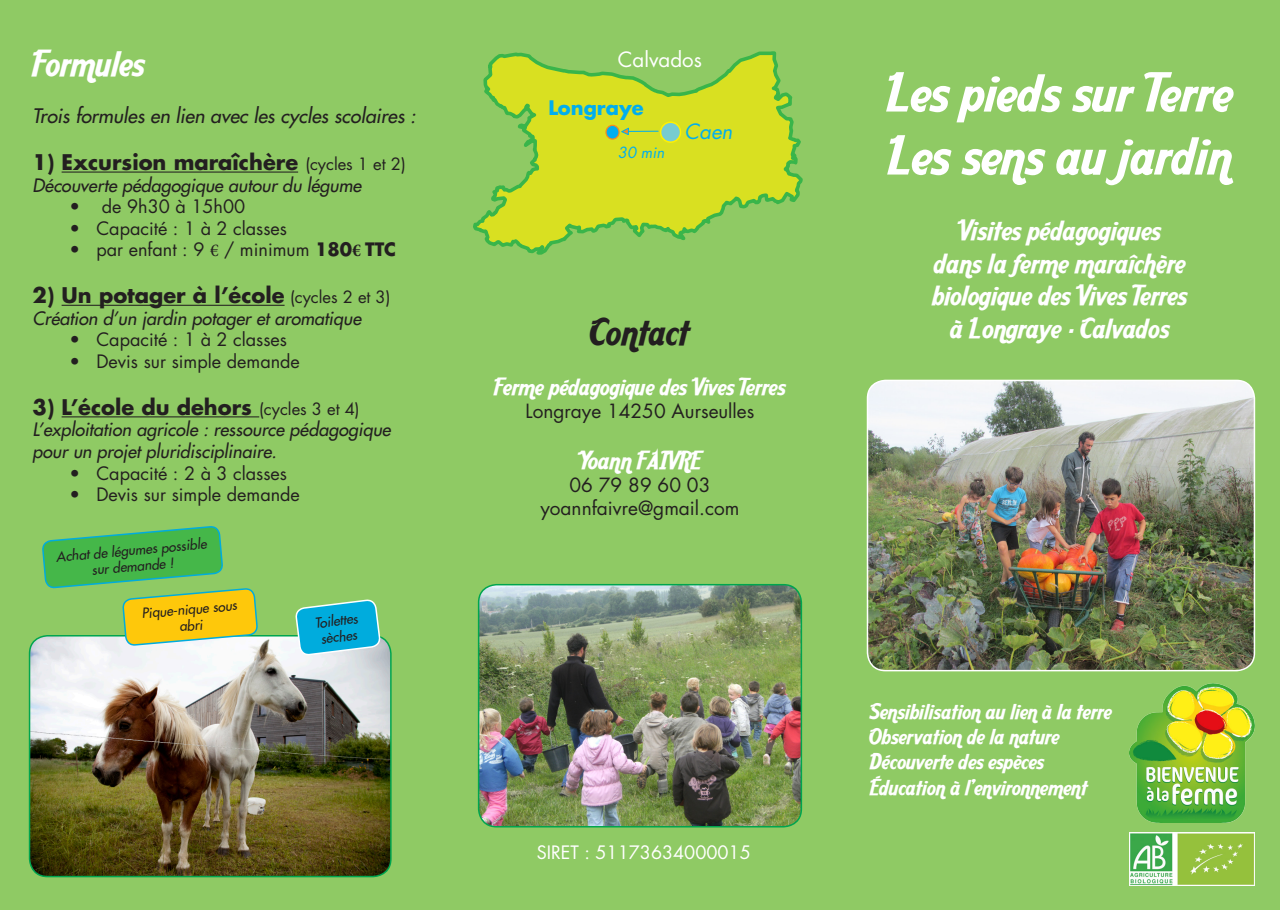
<style>
.page{position:relative;width:1280px;height:910px;background:#8fca64}
.page>*{position:absolute;margin:0;border:0;box-sizing:border-box;transform-origin:0 0}
.t1{font:52.5px "Aardvark Cafe";color:#fff}
.t2{font:36px "Aardvark Cafe";color:#231f20}
.t3{font:34.5px "Aardvark Cafe";color:#fff}
.t4{font:27px "Aardvark Cafe";color:#fff}
.t5{font:24px "Aardvark Cafe";color:#fff}
.t6{font:22.8px "Aardvark Cafe";color:#fff}
.t7{font:21px "Aardvark Cafe";color:#fff}
.t8{font:700 21px "Futura";color:#231f20}
.t9{font:20.55px "Futura";color:#fff}
.t10{font:italic 20.55px "Futura";color:#00aeef}
.t11{font:italic 19.5px "Futura";color:#231f20}
.t12{font:700 19.5px "Futura";color:#00aeef}
.t13{font:19.05px "Futura";color:#231f20}
.t14{font:italic 18px/21.6px "Futura";color:#231f20}
.t15{font:18px "Futura";color:#231f20}
.t16{font:18px "Futura";color:#fff}
.t17{font:italic 15px "Futura";color:#00aeef}
.t18{font:italic 13.5px/16.2px "Futura";color:#231f20;text-align:center}
.s1{font-weight:400;font-size:16.5px}
.s2{font-family:"Minion Pro"}
.s3{font-weight:700}
.s4{font-family:"Minion Pro";font-weight:700}
</style>
<div class="page">
<img style="left:867px;top:380px;width:387px;height:291px">
<div style="left:867px;top:380px;width:388px;height:291px;border:2px solid #fff;border-radius:18px"></div>
<hr style="left:62px;top:172px;width:236px;height:1px;background:#231f20">
<hr style="left:62px;top:305px;width:223px;height:1px;background:#231f20">
<hr style="left:62px;top:416px;width:197px;height:1px;background:#231f20">
<img style="left:479px;top:585px;width:322px;height:242px">
<div style="left:478px;top:584px;width:324px;height:243px;border:2px solid #00a54f;border-radius:18px"></div>
<img style="left:30px;top:636px;width:361px;height:241px">
<div style="left:29px;top:635px;width:363px;height:242px;border:2px solid #00a54f;border-radius:18px"></div>
<svg style="left:295px;top:599px;width:85px;height:72px;background:#5ac3d7"></svg>
<img style="left:1129px;top:683px;width:125px;height:139px">
<svg style="left:42px;top:526px;width:216px;height:145px"></svg>
<img style="left:1130px;top:832px;width:124px;height:53px">
<svg style="left:473px;top:51px;width:330px;height:204px"></svg>
<div style="left:606px;top:125px;width:13px;height:14px;background:#00aeef;border-radius:50%"></div>
<div style="left:605px;top:125px;width:15px;height:15px;border:1px solid #f68b1f;border-radius:50%"></div>
<svg style="left:620px;top:126px;width:10px;height:10px"></svg>
<hr style="left:628px;top:131px;width:30px;height:1px;background:#00aeef">
<div style="left:661px;top:122px;width:19px;height:20px;background:#77ccd0;border-radius:50%"></div>
<div style="left:660px;top:121px;width:21px;height:22px;border:2px solid #fff101;border-radius:50%"></div>
<p class="t3" style="left:33px;top:42px;width:114px">Formules</p>
<p class="t11" style="left:33px;top:104px;width:385px">Trois formules en lien avec les cycles scolaires :</p>
<p class="t8" style="left:33px;top:148px;width:375px">1) Excursion maraîchère <span class="s1">(cycles 1 et 2)</span></p>
<p class="t14" style="left:33px;top:174px;width:330px">Découverte pédagogique autour du légume</p>
<p class="t15" style="left:69px;top:195px;width:177px">• de 9h30 à 15h00</p>
<p class="t15" style="left:69px;top:217px;width:219px">• Capacité : 1 à 2 classes</p>
<p class="t15" style="left:69px;top:238px;width:328px">• par enfant : 9 <span class="s2">€</span> / minimum <span class="s3">180</span><span class="s4">€</span> <span class="s3">TTC</span></p>
<p class="t8" style="left:33px;top:281px;width:359px">2) Un potager à l’école <span class="s1">(cycles 2 et 3)</span></p>
<p class="t14" style="left:33px;top:307px;width:330px">Création d’un jardin potager et aromatique</p>
<p class="t15" style="left:69px;top:328px;width:219px">• Capacité : 1 à 2 classes</p>
<p class="t15" style="left:69px;top:350px;width:232px">• Devis sur simple demande</p>
<p class="t8" style="left:33px;top:393px;width:329px">3) L’école du dehors <span class="s1">(cycles 3 et 4)</span></p>
<p class="t14" style="left:33px;top:419px;width:360px">L’exploitation agricole : ressource pédagogique pour un projet pluridisciplinaire.</p>
<p class="t15" style="left:69px;top:461px;width:219px">• Capacité : 2 à 3 classes</p>
<p class="t15" style="left:69px;top:483px;width:232px">• Devis sur simple demande</p>
<p class="t18" style="left:55px;top:549px;width:152px;rotate:-5deg">Achat de légumes possible sur demande !</p>
<p class="t18" style="left:141px;top:605px;width:97px;rotate:-5deg">Pique-nique sous abri</p>
<p class="t18" style="left:314px;top:615px;width:45px;rotate:-7deg">Toilettes sèches</p>
<p class="t9" style="left:618px;top:46px;width:86px">Calvados</p>
<p class="t12" style="left:548px;top:94px;width:97px">Longraye</p>
<p class="t10" style="left:684px;top:118px;width:50px">Caen</p>
<p class="t17" style="left:618px;top:143px;width:48px">30 min</p>
<p class="t2" style="left:591px;top:309px;width:100px">Contact</p>
<p class="t6" style="left:494px;top:372px;width:293px">Ferme pédagogique des Vives Terres</p>
<p class="t13" style="left:525px;top:398px;width:230px">Longraye 14250 Aurseulles</p>
<p class="t5" style="left:579px;top:445px;width:124px">Yoann FAIVRE</p>
<p class="t13" style="left:570px;top:473px;width:142px">06 79 89 60 03</p>
<p class="t13" style="left:540px;top:496px;width:201px">yoannfaivre@gmail.com</p>
<p class="t16" style="left:537px;top:841px;width:216px">SIRET : 51173634000015</p>
<p class="t1" style="left:886px;top:59px;width:348px">Les pieds sur Terre</p>
<p class="t1" style="left:888px;top:122px;width:346px">Les sens au jardin</p>
<p class="t4" style="left:959px;top:213px;width:204px">Visites pédagogiques</p>
<p class="t4" style="left:934px;top:246px;width:253px">dans la ferme maraîchère</p>
<p class="t4" style="left:932px;top:278px;width:256px">biologique des Vives Terres</p>
<p class="t4" style="left:950px;top:311px;width:221px">à Longraye - Calvados</p>
<p class="t7" style="left:870px;top:698px;width:243px">Sensibilisation au lien à la terre</p>
<p class="t7" style="left:870px;top:723px;width:191px">Observation de la nature</p>
<p class="t7" style="left:870px;top:748px;width:176px">Découverte des espèces</p>
<p class="t7" style="left:870px;top:774px;width:219px">Éducation à l’environnement</p>
</div>
